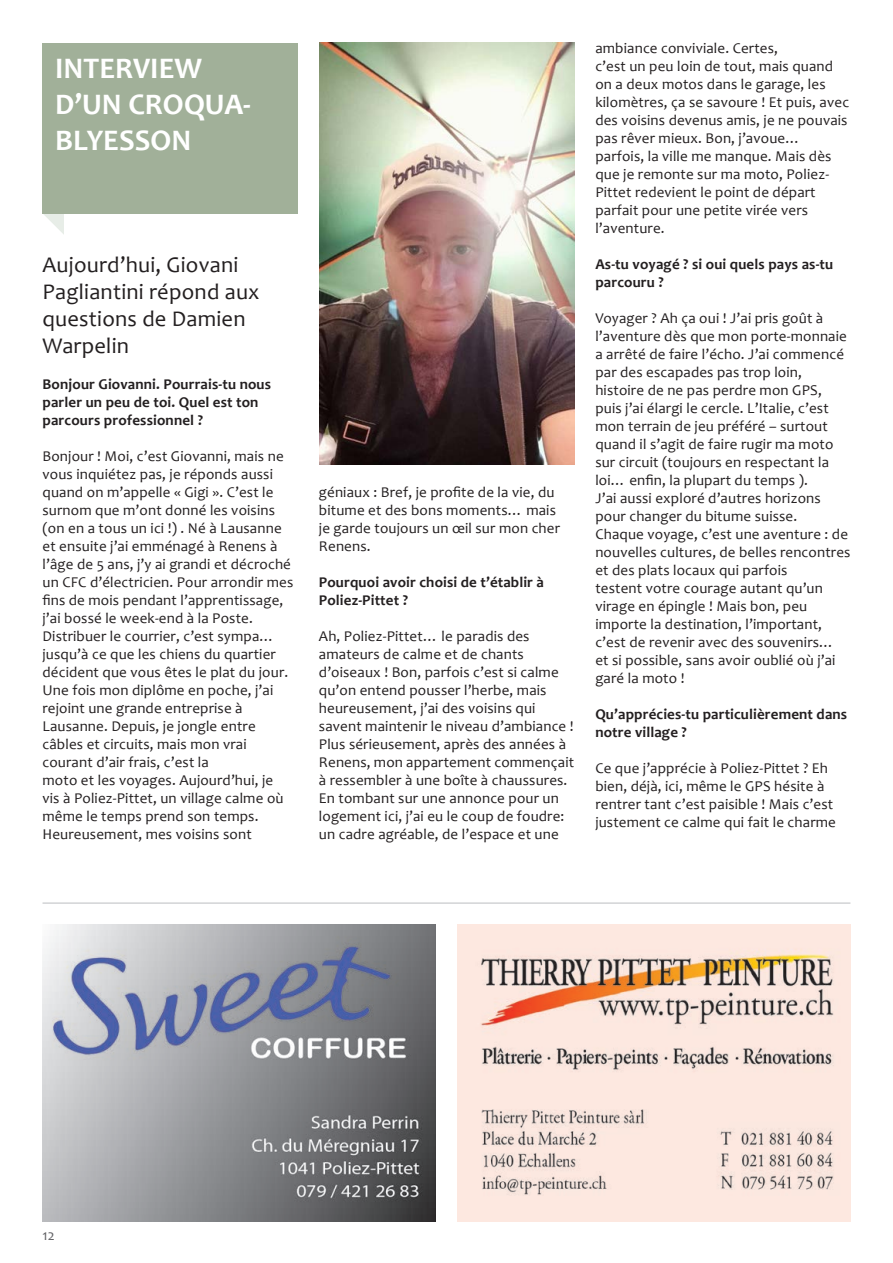
<style>
.page{position:relative;width:893px;height:1263px;background:#fff}
.page>*{position:absolute;margin:0;border:0;box-sizing:border-box;transform-origin:0 0}
.t1{font:700 30px/36px "Candara";color:#fff}
.t2{font:22.5px/27px "Candara";letter-spacing:.01em;color:#231f20}
.t3{font:15px/18px "Candara";letter-spacing:.01em;color:#231f20}
.t4{font:700 15px/18px "Candara";letter-spacing:.01em;color:#231f20}
.t5{font:15px "Candara";color:#636366}
</style>
<div class="page">
<svg style="left:43px;top:213px;width:21px;height:21px"></svg>
<div style="left:43px;top:43px;width:255px;height:170px;background:#a1b099"></div>
<img style="left:43px;top:924px;width:392px;height:297px">
<img style="left:458px;top:924px;width:392px;height:297px">
<hr style="left:43px;top:903px;width:807px;height:1px;background:#bcbdc0">
<img style="left:319px;top:43px;width:255px;height:422px">
<h1 class="t1" style="left:55px;top:51px;width:197px">INTERVIEW<br>D’UN CROQUA-<br>BLYESSON</h1>
<h2 class="t2" style="left:43px;top:251px;width:219px">Aujourd’hui, Giovani<br>Pagliantini répond aux questions de Damien<br>Warpelin</h2>
<p class="t4" style="left:43px;top:376px;width:230px">Bonjour Giovanni. Pourrais-tu nous parler un peu de toi. Quel est ton parcours professionnel ?</p>
<p class="t3" style="left:43px;top:447px;width:252px">Bonjour ! Moi, c’est Giovanni, mais ne vous inquiétez pas, je réponds aussi quand on m’appelle « Gigi ». C’est le surnom que m’ont donné les voisins (on en a tous un ici !) . Né à Lausanne et ensuite j’ai emménagé à Renens à l’âge de 5 ans, j’y ai grandi et décroché un CFC d’électricien. Pour arrondir mes fins de mois pendant l’apprentissage, j’ai bossé le week-end à la Poste.<br>Distribuer le courrier, c’est sympa… jusqu’à ce que les chiens du quartier décident que vous êtes le plat du jour.<br>Une fois mon diplôme en poche, j’ai rejoint une grande entreprise à Lausanne. Depuis, je jongle entre câbles et circuits, mais mon vrai courant d’air frais, c’est la<br>moto et les voyages. Aujourd’hui, je vis à Poliez-Pittet, un village calme où même le temps prend son temps.<br>Heureusement, mes voisins sont</p>
<p class="t3" style="left:319px;top:484px;width:243px">géniaux : Bref, je profite de la vie, du bitume et des bons moments… mais je garde toujours un œil sur mon cher<br>Renens.</p>
<p class="t4" style="left:319px;top:574px;width:227px">Pourquoi avoir choisi de t’établir à<br>Poliez-Pittet ?</p>
<p class="t3" style="left:319px;top:628px;width:257px">Ah, Poliez-Pittet… le paradis des amateurs de calme et de chants d’oiseaux ! Bon, parfois c’est si calme qu’on entend pousser l’herbe, mais heureusement, j’ai des voisins qui savent maintenir le niveau d’ambiance !<br>Plus sérieusement, après des années à Renens, mon appartement commençait à ressembler à une boîte à chaussures.<br>En tombant sur une annonce pour un logement ici, j’ai eu le coup de foudre: un cadre agréable, de l’espace et une</p>
<p class="t3" style="left:595px;top:41px;width:255px">ambiance conviviale. Certes,<br>c’est un peu loin de tout, mais quand on a deux motos dans le garage, les kilomètres, ça se savoure ! Et puis, avec des voisins devenus amis, je ne pouvais pas rêver mieux. Bon, j’avoue… parfois, la ville me manque. Mais dès que je remonte sur ma moto, Poliez-<br>Pittet redevient le point de départ parfait pour une petite virée vers l’aventure.</p>
<p class="t4" style="left:595px;top:256px;width:239px">As-tu voyagé ? si oui quels pays as-tu parcouru ?</p>
<p class="t3" style="left:595px;top:310px;width:257px">Voyager ? Ah ça oui ! J’ai pris goût à l’aventure dès que mon porte-monnaie a arrêté de faire l’écho. J’ai commencé par des escapades pas trop loin, histoire de ne pas perdre mon GPS, puis j’ai élargi le cercle. L’Italie, c’est mon terrain de jeu préféré – surtout quand il s’agit de faire rugir ma moto sur circuit (toujours en respectant la loi… enfin, la plupart du temps ).<br>J’ai aussi exploré d’autres horizons pour changer du bitume suisse.<br>Chaque voyage, c’est une aventure : de nouvelles cultures, de belles rencontres et des plats locaux qui parfois<br>testent votre courage autant qu’un virage en épingle ! Mais bon, peu importe la destination, l’important, c’est de revenir avec des souvenirs… et si possible, sans avoir oublié où j’ai garé la moto !</p>
<p class="t4" style="left:595px;top:706px;width:253px">Qu’apprécies-tu particulièrement dans notre village ?</p>
<p class="t3" style="left:595px;top:760px;width:242px">Ce que j’apprécie à Poliez-Pittet ? Eh bien, déjà, ici, même le GPS hésite à rentrer tant c’est paisible ! Mais c’est justement ce calme qui fait le charme</p>
<p class="t5" style="left:43px;top:1228px;width:14px">12</p>
</div>
